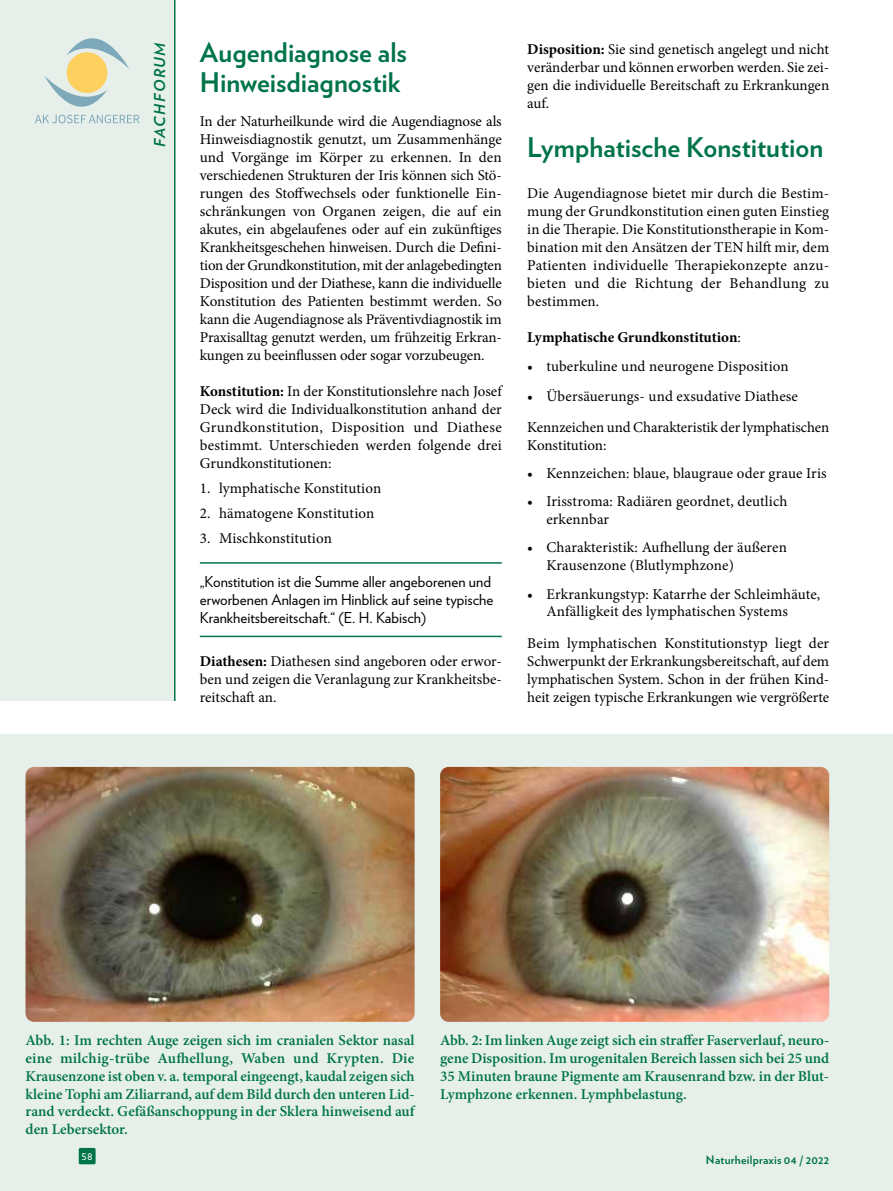
<style>
.page{position:relative;width:893px;height:1191px;background:#fff}
.page>*{position:absolute;margin:0;border:0;box-sizing:border-box;transform-origin:0 0}
.t1{font:700 27px/30px "Verlag";color:#007449}
.t2{font:15px/18px "Minion Pro";letter-spacing:.005em;color:#000;text-align:justify}
.t3{font:600 15px/17.7px "Minion Pro";letter-spacing:-.005em;color:#007449;text-align:justify}
.t4{font:15px/17.7px "Verlag";color:#000}
.t5{font:700 15px "Minion Pro";letter-spacing:-.005em;color:#000}
.t6{font:italic 700 15px "Verlag";color:#007449}
.t7{font:700 11.55px "Verlag";letter-spacing:.02em;color:#007449}
.t8{font:11.55px "Verlag";color:#fff}
.s1{font-weight:700}
.s2{font-weight:400}
</style>
<div class="page">
<hr style="left:174px;top:0;width:1px;height:1191px;background:#007449">
<div style="left:0;top:0;width:174px;height:1191px;background:#e6efea"></div>
<svg style="left:67px;top:38px;width:63px;height:31px"></svg>
<div style="left:67px;top:52px;width:40px;height:41px;background:#fed060;border-radius:50%"></div>
<svg style="left:35px;top:75px;width:104px;height:48px"></svg>
<div style="left:0;top:702px;width:200px;height:489px;background:#fff"></div>
<div style="left:0;top:734px;width:893px;height:457px;background:#e6efea"></div>
<hr style="left:200px;top:562px;width:302px;height:1px;background:#007449">
<hr style="left:200px;top:635px;width:302px;height:2px;background:#007449">
<img style="left:26px;top:767px;width:389px;height:254px">
<img style="left:440px;top:767px;width:389px;height:254px">
<div style="left:79px;top:1148px;width:17px;height:16px;background:#007449;border-radius:2px"></div>
<p class="t6" style="left:148px;top:147px;width:106px;rotate:-90deg">Fachforum</p>
<h1 class="t1" style="left:200px;top:36px;width:209px">Augendiagnose als<br>Hinweisdiagnostik</h1>
<p class="t2" style="left:200px;top:112px;width:304px">In der Naturheilkunde wird die Augendiagnose als Hinweisdiagnostik genutzt, um Zusammenhänge und Vorgänge im Körper zu erkennen. In den verschiedenen Strukturen der Iris können sich Stö&shy;rungen des Stoffwechsels oder funktionelle Ein&shy;schränkungen von Organen zeigen, die auf ein akutes, ein abgelaufenes oder auf ein zukünftiges Krankheitsgeschehen hinweisen. Durch die Defini&shy;tion der Grundkonstitution, mit der anlagebedingten Disposition und der Diathese, kann die individuelle Konstitution des Patienten bestimmt werden. So kann die Augendiagnose als Präventivdiagnostik im Praxisalltag genutzt werden, um frühzeitig Erkran&shy;kungen zu beeinflussen oder sogar vorzubeugen.</p>
<p class="t2" style="left:200px;top:382px;width:303px"><span class="s1">Konstitution:</span> In der Konstitutionslehre nach Josef Deck wird die Individualkonstitution anhand der Grundkonstitution, Disposition und Diathese bestimmt. Unterschieden werden folgende drei Grundkonstitutionen:</p>
<p class="t2" style="left:200px;top:479px;width:183px">1. lymphatische Konstitution</p>
<p class="t2" style="left:200px;top:504px;width:176px">2. hämatogene Konstitution</p>
<p class="t2" style="left:200px;top:529px;width:134px">3. Mischkonstitution</p>
<p class="t4" style="left:200px;top:572px;width:295px">„Konstitution ist die Summe aller angeborenen und erworbenen Anlagen im Hinblick auf seine typische<br>Krankheitsbereitschaft.“ (E. H. Kabisch)</p>
<p class="t2" style="left:200px;top:652px;width:303px"><span class="s1">Diathesen:</span> Diathesen sind angeboren oder erwor&shy;ben und zeigen die Veranlagung zur Krankheitsbe&shy;reitschaft an.</p>
<p class="t2" style="left:527px;top:40px;width:303px"><span class="s1">Disposition:</span> Sie sind genetisch angelegt und nicht veränderbar und können erworben werden. Sie zei&shy;gen die individuelle Bereitschaft zu Erkrankungen auf.</p>
<h1 class="t1" style="left:527px;top:131px;width:297px">Lymphatische Konstitution</h1>
<p class="t2" style="left:527px;top:184px;width:303px;text-align:left">Die Augendiagnose bietet mir durch die Bestim&shy;mung der Grundkonstitution einen guten Einstieg in die Therapie. Die Konstitutionstherapie in Kom&shy;bination mit den Ansätzen der TEN hilft mir, dem Patienten individuelle Therapiekonzepte anzu&shy;bieten und die Richtung der Behandlung zu bestimmen.</p>
<p class="t5" style="left:527px;top:326px;width:215px">Lymphatische Grundkonstitution<span class="s2">:</span></p>
<p class="t2" style="left:527px;top:357px;width:263px">• tuberkuline und neurogene Disposition</p>
<p class="t2" style="left:527px;top:380px;width:303px;line-height:31.2px">• Übersäuerungs- und exsudative Diathese<br>Kennzeichen und Charakteristik der lymphatischen</p>
<p class="t2" style="left:527px;top:436px;width:81px">Konstitution:</p>
<p class="t2" style="left:527px;top:464px;width:301px">• Kennzeichen: blaue, blaugraue oder graue Iris</p>
<p class="t2" style="left:546px;top:493px;width:243px;text-indent:-19px">• Irisstroma: Radiären geordnet, deutlich erkennbar</p>
<p class="t2" style="left:546px;top:539px;width:242px;text-indent:-19px">• Charakteristik: Aufhellung der äußeren<br>Krausenzone (Blutlymphzone)</p>
<p class="t2" style="left:546px;top:585px;width:275px;text-indent:-19px">• Erkrankungstyp: Katarrhe der Schleimhäute,<br>Anfälligkeit des lymphatischen Systems</p>
<p class="t2" style="left:527px;top:634px;width:303px">Beim lymphatischen Konstitutionstyp liegt der Schwerpunkt der Erkrankungsbereitschaft, auf dem lymphatischen System. Schon in der frühen Kind&shy;heit zeigen typische Erkrankungen wie vergrößerte</p>
<p class="t3" style="left:26px;top:1031px;width:391px">Abb. 1: Im rechten Auge zeigen sich im cranialen Sektor nasal eine milchig-trübe Aufhellung, Waben und Krypten. Die Krausenzone ist oben v. a. temporal eingeengt, kaudal zeigen sich kleine Tophi am Ziliarrand, auf dem Bild durch den unteren Lid&shy;rand verdeckt. Gefäßanschoppung in der Sklera hinweisend auf den Lebersektor.</p>
<p class="t3" style="left:440px;top:1031px;width:391px">Abb. 2: Im linken Auge zeigt sich ein straffer Faserverlauf, neuro&shy;gene Disposition. Im urogenitalen Bereich lassen sich bei 25 und 35 Minuten braune Pigmente am Krausenrand bzw. in der Blut-Lymphzone erkennen. Lymphbelastung.</p>
<p class="t7" style="left:706px;top:1151px;width:125px">Naturheilpraxis 04 / 2022</p>
<p class="t8" style="left:82px;top:1147px;width:13px">58</p>
</div>
